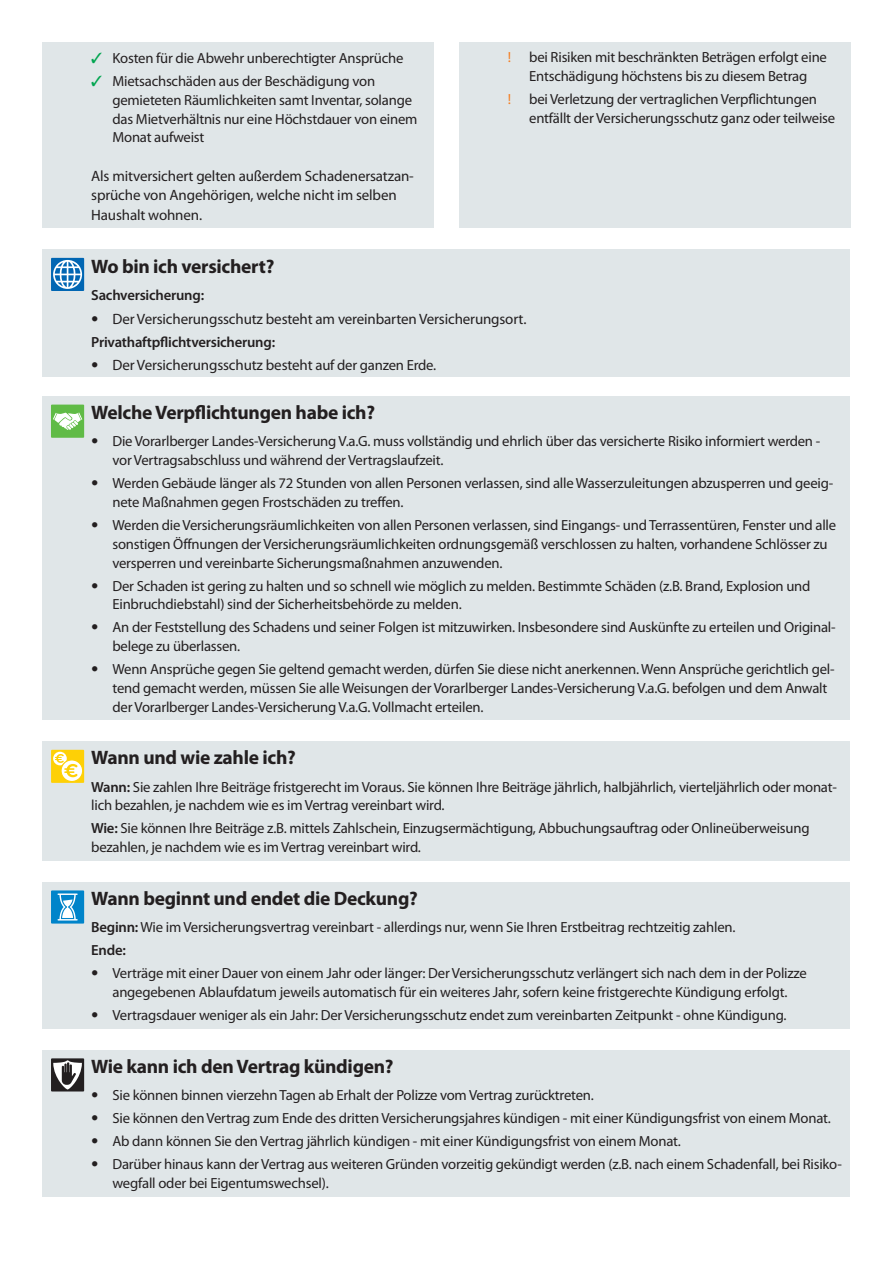
<style>
.page{position:relative;width:893px;height:1263px;background:#fff}
.page>*{position:absolute;margin:0;border:0;box-sizing:border-box;transform-origin:0 0}
.t1{font:700 19.5px "Myriad Pro";letter-spacing:-.015em;color:#231f20}
.t2{font:15px/19.5px "Myriad Pro";letter-spacing:-.01em;color:#231f20}
.t3{font:14.7px/18.8px "Myriad Pro";letter-spacing:-.015em;color:#231f20}
.t4{font:600 14.7px "Myriad Pro";letter-spacing:-.015em;color:#231f20}
.s1{color:#00a54f}
.s2{color:#f47d21}
.s3{font-family:"Helvetica Neue LT Std";font-weight:300;font-size:14.7px}
.s4{font-size:14.7px}
.s5{font-family:"Helvetica Neue LT Std";font-weight:300}
.s6{font-weight:600}
</style>
<div class="page">
<div style="left:43px;top:249px;width:807px;height:128px;background:#e0e6e8"></div>
<div style="left:43px;top:396px;width:807px;height:324px;background:#e0e6e8"></div>
<div style="left:51px;top:258px;width:33px;height:33px;background:#0166b3"></div>
<svg style="left:53px;top:260px;width:29px;height:29px"></svg>
<div style="left:51px;top:405px;width:33px;height:33px;background:#60bb46"></div>
<svg style="left:53px;top:413px;width:29px;height:17px"></svg>
<div style="left:43px;top:741px;width:807px;height:120px;background:#e0e6e8"></div>
<div style="left:51px;top:750px;width:33px;height:33px;background:#fed006"></div>
<div style="left:53px;top:752px;width:14px;height:13px;background:#fff;border-radius:50%"></div>
<svg style="left:55px;top:754px;width:28px;height:27px"></svg>
<div style="left:43px;top:43px;width:391px;height:185px;background:#e0e6e8"></div>
<div style="left:459px;top:43px;width:391px;height:185px;background:#e0e6e8"></div>
<div style="left:43px;top:1050px;width:807px;height:146px;background:#e0e6e8"></div>
<div style="left:51px;top:1058px;width:33px;height:33px;background:#231f20"></div>
<svg style="left:53px;top:1060px;width:29px;height:29px"></svg>
<div style="left:43px;top:882px;width:807px;height:146px;background:#e0e6e8"></div>
<div style="left:51px;top:890px;width:33px;height:33px;background:#0084ca"></div>
<svg style="left:58px;top:893px;width:20px;height:27px"></svg>
<p class="t3" style="left:91px;top:49px;width:314px"><span class="s1">✓</span> Kosten für die Abwehr unberechtigter Ansprüche</p>
<p class="t3" style="left:112px;top:72px;width:307px;text-indent:-21px"><span class="s1">✓</span> Mietsachschäden aus der Beschädigung von gemieteten Räumlichkeiten samt Inventar, solange das Mietverhältnis nur eine Höchstdauer von einem Monat aufweist</p>
<p class="t2" style="left:91px;top:166px;width:324px">Als mitversichert gelten außerdem Schadenersatzan&shy;sprüche von Angehörigen, welche nicht im selben<br>Haushalt wohnen.</p>
<p class="t3" style="left:508px;top:48px;width:321px;text-align:center"><span class="s2">!</span> bei Risiken mit beschränkten Beträgen erfolgt eine<br>Entschädigung höchstens bis zu diesem Betrag</p>
<p class="t3" style="left:529px;top:90px;width:307px;text-indent:-21px"><span class="s2">!</span> bei Verletzung der vertraglichen Verpflichtungen entfällt der Versicherungsschutz ganz oder teilweise</p>
<h1 class="t1" style="left:91px;top:255px;width:185px">Wo bin ich versichert?</h1>
<p class="t4" style="left:91px;top:287px;width:114px">Sachversicherung:</p>
<p class="t2" style="left:91px;top:309px;width:437px"><span class="s3">•</span> Der Versicherungsschutz besteht am vereinbarten Versicherungsort.</p>
<p class="t4" style="left:91px;top:333px;width:185px">Privathaftpflichtversicherung:</p>
<p class="t2" style="left:91px;top:356px;width:346px"><span class="s3">•</span> Der Versicherungsschutz besteht <span class="s4">auf der ganzen Erde.</span></p>
<h1 class="t1" style="left:91px;top:402px;width:285px">Welche Verpflichtungen habe ich?</h1>
<p class="t3" style="left:112px;top:432px;width:709px;text-indent:-21px"><span class="s5">•</span> Die Vorarlberger Landes-Versicherung V.a.G. muss vollständig und ehrlich über das versicherte Risiko informiert werden - vor Vertragsabschluss und während der Vertragslaufzeit.</p>
<p class="t3" style="left:112px;top:474px;width:722px;text-indent:-21px"><span class="s5">•</span> Werden Gebäude länger als 72 Stunden von allen Personen verlassen, sind alle Wasserzuleitungen abzusperren und geeig&shy;nete Maßnahmen gegen Frostschäden zu treffen.</p>
<p class="t3" style="left:112px;top:516px;width:725px;text-indent:-21px"><span class="s5">•</span> Werden die Versicherungsräumlichkeiten von allen Personen verlassen, sind Eingangs- und Terrassentüren, Fenster und alle sonstigen Öffnungen der Versicherungsräumlichkeiten ordnungsgemäß verschlossen zu halten, vorhandene Schlösser zu versperren und vereinbarte Sicherungsmaßnahmen anzuwenden.</p>
<p class="t3" style="left:112px;top:576px;width:699px;text-indent:-21px"><span class="s5">•</span> Der Schaden ist gering zu halten und so schnell wie möglich zu melden. Bestimmte Schäden (z.B. Brand, Explosion und<br>Einbruchdiebstahl) sind der Sicherheitsbehörde zu melden.</p>
<p class="t3" style="left:112px;top:618px;width:725px;text-indent:-21px"><span class="s5">•</span> An der Feststellung des Schadens und seiner Folgen ist mitzuwirken. Insbesondere sind Auskünfte zu erteilen und Original&shy;belege zu überlassen.</p>
<p class="t3" style="left:112px;top:660px;width:724px;text-indent:-21px"><span class="s5">•</span> Wenn Ansprüche gegen Sie geltend gemacht werden, dürfen Sie diese nicht anerkennen. Wenn Ansprüche gerichtlich gel&shy;tend gemacht werden, müssen Sie alle Weisungen der Vorarlberger Landes-Versicherung V.a.G. befolgen und dem Anwalt der Vorarlberger Landes-Versicherung V.a.G. Vollmacht erteilen.</p>
<h1 class="t1" style="left:91px;top:747px;width:206px">Wann und wie zahle ich?</h1>
<p class="t3" style="left:91px;top:778px;width:747px"><span class="s6">Wann:</span> Sie zahlen Ihre Beiträge fristgerecht im Voraus. Sie können Ihre Beiträge jährlich, halbjährlich, vierteljährlich oder monat&shy;lich bezahlen, je nachdem wie es im Vertrag vereinbart wird.</p>
<p class="t3" style="left:91px;top:819px;width:720px"><span class="s6">Wie:</span> Sie können Ihre Beiträge z.B. mittels Zahlschein, Einzugsermächtigung, Abbuchungsauftrag oder Onlineüberweisung bezahlen, je nachdem wie es im Vertrag vereinbart wird.</p>
<h1 class="t1" style="left:91px;top:887px;width:328px">Wann beginnt und endet die Deckung?</h1>
<p class="t3" style="left:91px;top:916px;width:646px;line-height:23px"><span class="s6">Beginn:</span> Wie im Versicherungsvertrag vereinbart - allerdings nur, wenn Sie Ihren Erstbeitrag rechtzeitig zahlen.<br><span class="s6">Ende:</span></p>
<p class="t3" style="left:91px;top:964px;width:717px;text-align:center"><span class="s5">•</span> Verträge mit einer Dauer von einem Jahr oder länger: Der Versicherungsschutz verlängert sich nach dem in der Polizze angegebenen Ablaufdatum jeweils automatisch für ein weiteres Jahr, sofern keine fristgerechte Kündigung erfolgt.</p>
<p class="t3" style="left:91px;top:1006px;width:697px"><span class="s5">•</span> Vertragsdauer weniger als ein Jahr: Der Versicherungsschutz endet zum vereinbarten Zeitpunkt - ohne Kündigung.</p>
<h1 class="t1" style="left:91px;top:1055px;width:304px">Wie kann ich den Vertrag kündigen?</h1>
<p class="t3" style="left:91px;top:1086px;width:504px"><span class="s5">•</span> Sie können binnen vierzehn Tagen ab Erhalt der Polizze vom Vertrag zurücktreten.</p>
<p class="t3" style="left:91px;top:1109px;width:741px"><span class="s5">•</span> Sie können den Vertrag zum Ende des dritten Versicherungsjahres kündigen - mit einer Kündigungsfrist von einem Monat.</p>
<p class="t3" style="left:91px;top:1132px;width:591px"><span class="s5">•</span> Ab dann können Sie den Vertrag jährlich kündigen - mit einer Kündigungsfrist von einem Monat.</p>
<p class="t3" style="left:112px;top:1155px;width:731px;text-indent:-21px"><span class="s5">•</span> Darüber hinaus kann der Vertrag aus weiteren Gründen vorzeitig gekündigt werden (z.B. nach einem Schadenfall, bei Risiko&shy;wegfall oder bei Eigentumswechsel).</p>
</div>
